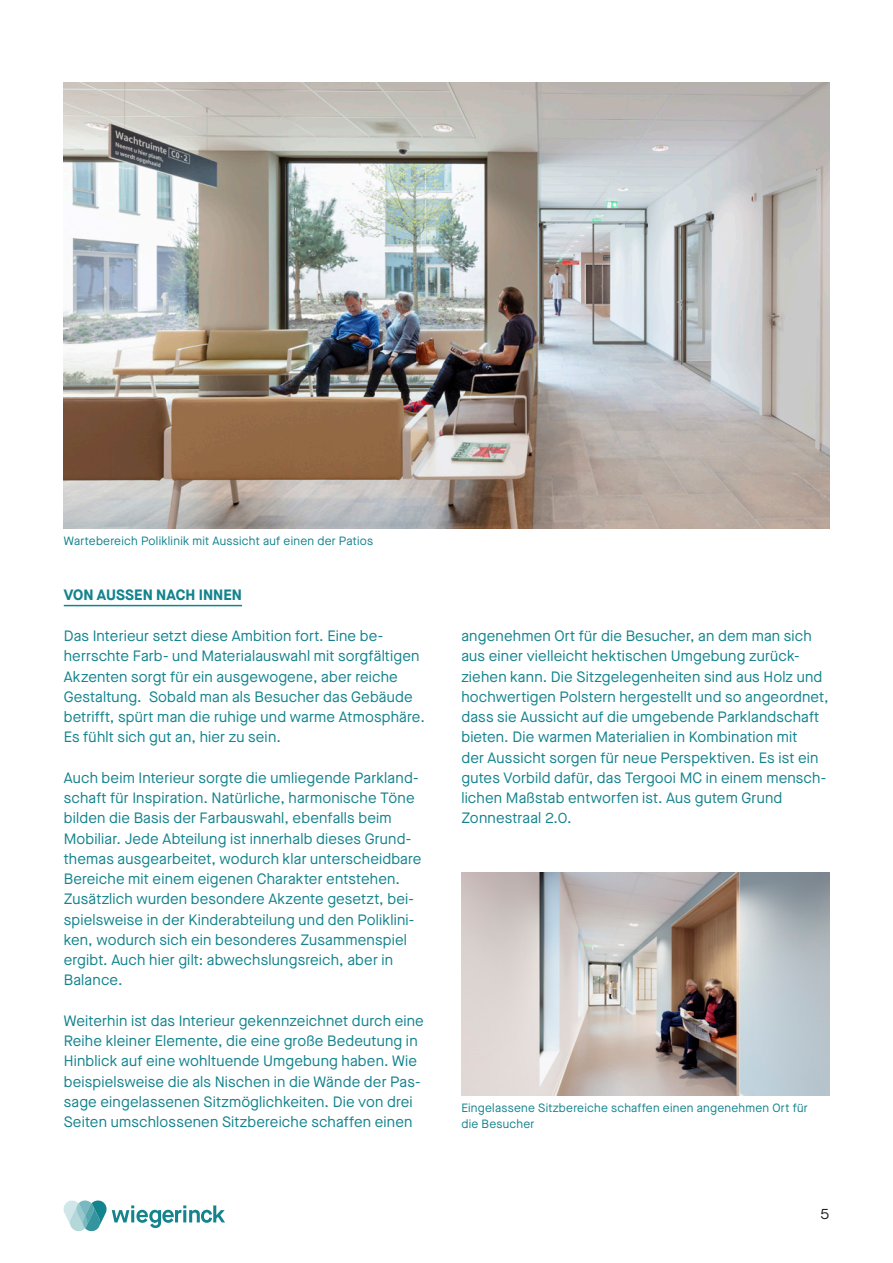
<style>
.page{position:relative;width:893px;height:1263px;background:#fff}
.page>*{position:absolute;margin:0;border:0;box-sizing:border-box;transform-origin:0 0}
.Broodtekst_-_DE{font:15px/20.2px "Maison Neue";letter-spacing:.01em;color:#13838d}
.Broodtekst_-_NL{font:700 15px "Maison Neue";letter-spacing:.005em;color:#13838d}
.t1{font:15px "Maison Neue";color:#231f20}
.Onderschrift{font:12px "Maison Neue";letter-spacing:.02em;color:#13838d}
</style>
<div class="page">
<hr style="left:64px;top:605px;width:178px;height:1px;background:#13838d">
<img style="left:64px;top:83px;width:765px;height:445px">
<img style="left:461px;top:873px;width:368px;height:222px">
<svg style="left:64px;top:1200px;width:161px;height:31px"></svg>
<p class="Onderschrift" style="left:64px;top:533px;width:311px">Wartebereich Poliklinik mit Aussicht auf einen der Patios</p>
<p class="Broodtekst_-_NL" style="left:64px;top:585px;width:180px">VON AUSSEN NACH INNEN</p>
<p class="Broodtekst_-_DE" style="left:64px;top:625px;width:363px">Das Interieur setzt diese Ambition fort. Eine be&shy;herrschte Farb- und Materialauswahl mit sorgfältigen Akzenten sorgt für ein ausgewogene, aber reiche Gestaltung. Sobald man als Besucher das Gebäude betrifft, spürt man die ruhige und warme Atmosphäre.<br>Es fühlt sich gut an, hier zu sein.</p>
<p class="Broodtekst_-_DE" style="left:64px;top:767px;width:359px">Auch beim Interieur sorgte die umliegende Parkland&shy;schaft für Inspiration. Natürliche, harmonische Töne bilden die Basis der Farbauswahl, ebenfalls beim Mobiliar. Jede Abteilung ist innerhalb dieses Grund&shy;themas ausgearbeitet, wodurch klar unterscheidbare Bereiche mit einem eigenen Charakter entstehen.<br>Zusätzlich wurden besondere Akzente gesetzt, bei&shy;spielsweise in der Kinderabteilung und den Poliklini&shy;ken, wodurch sich ein besonderes Zusammenspiel ergibt. Auch hier gilt: abwechslungsreich, aber in Balance.</p>
<p class="Broodtekst_-_DE" style="left:64px;top:1010px;width:362px">Weiterhin ist das Interieur gekennzeichnet durch eine Reihe kleiner Elemente, die eine große Bedeutung in Hinblick auf eine wohltuende Umgebung haben. Wie beispielsweise die als Nischen in die Wände der Pas&shy;sage eingelassenen Sitzmöglichkeiten. Die von drei Seiten umschlossenen Sitzbereiche schaffen einen</p>
<p class="Broodtekst_-_DE" style="left:461px;top:625px;width:369px">angenehmen Ort für die Besucher, an dem man sich aus einer vielleicht hektischen Umgebung zurück&shy;ziehen kann. Die Sitzgelegenheiten sind aus Holz und hochwertigen Polstern hergestellt und so angeordnet, dass sie Aussicht auf die umgebende Parklandschaft bieten. Die warmen Materialien in Kombination mit<br>der Aussicht sorgen für neue Perspektiven. Es ist ein gutes Vorbild dafür, das Tergooi MC in einem mensch&shy;lichen Maßstab entworfen ist. Aus gutem Grund Zonnestraal 2.0.</p>
<p class="Onderschrift" style="left:461px;top:1100px;width:348px">Eingelassene Sitzbereiche schaffen einen angenehmen Ort für</p>
<p class="Onderschrift" style="left:461px;top:1115px;width:75px">die Besucher</p>
<p class="t1" style="left:820px;top:1204px;width:10px">5</p>
</div>
